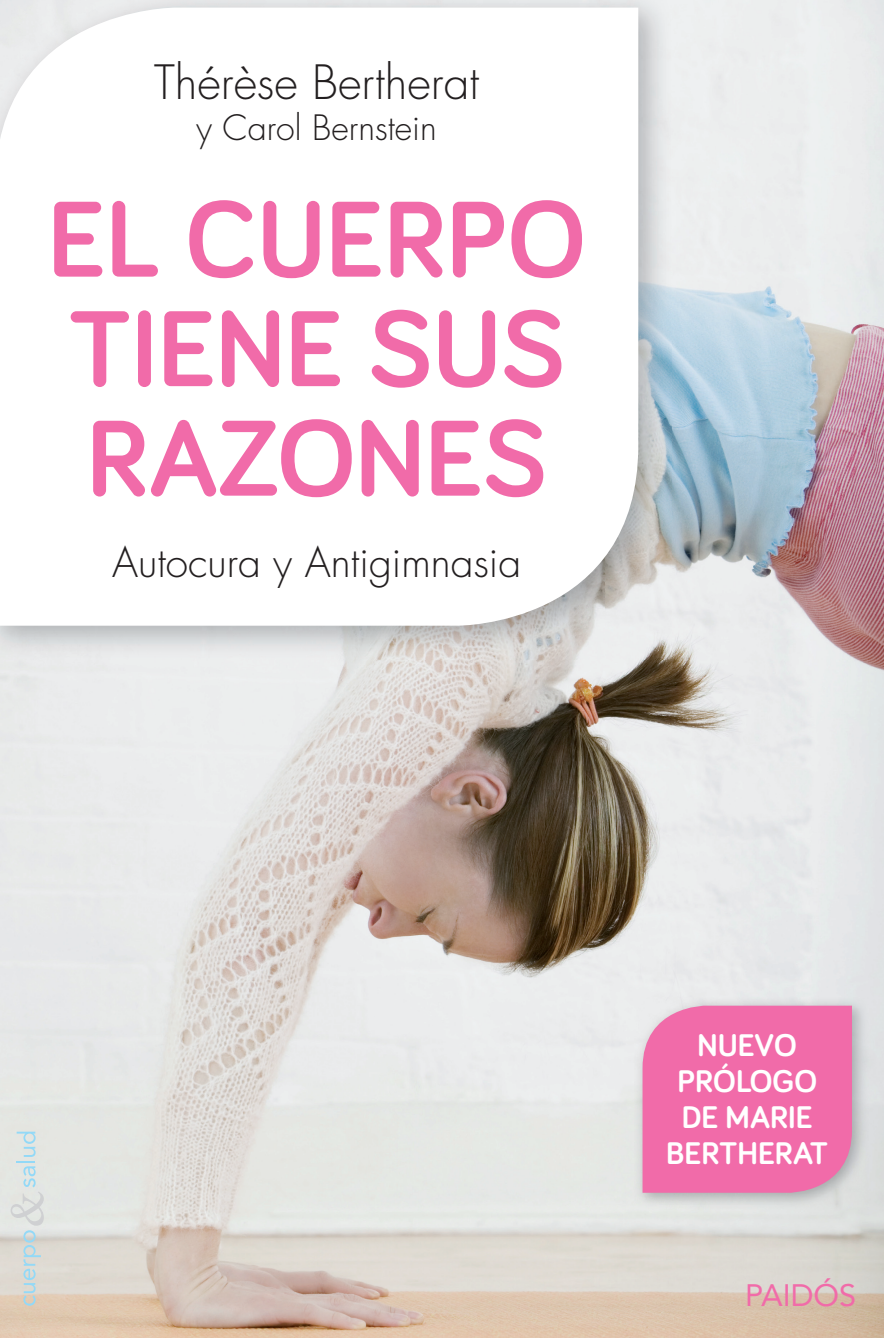
<style>
.page{position:relative;width:884px;height:1338px;background:#fff}
.page>*{position:absolute;margin:0;border:0;box-sizing:border-box;transform-origin:0 0}
.t1{font:700 111.2px/109.4px "Bariol";color:#f16ba9}
.t2{font:300 46px "Futura";color:#231f20}
.t3{font:300 40.6px "Futura";color:#231f20}
.t4{font:300 34px "Futura";color:#231f20}
.t5{font:700 32.4px/36px "Bariol";color:#fff;text-align:center}
.t6{font:30.8px "Avenir";color:#f16ba9}
</style>
<div class="page">
<img style="left:0;top:0;width:884px;height:1338px">
<svg style="left:11px;top:1131px;width:33px;height:174px;background:#d7dddb"></svg>
<img style="left:0;top:0;width:671px;height:659px">
<svg style="left:0;top:8px;width:638px;height:618px"></svg>
<img style="left:634px;top:997px;width:234px;height:212px">
<div style="left:642px;top:1005px;width:210px;height:187px;background:#f16ba9"></div>
<h2 class="t2" style="left:154px;top:55px;width:326px">Thérèse Bertherat</h2>
<p class="t4" style="left:196px;top:107px;width:242px">y Carol Bernstein</p>
<h1 class="t1" style="left:47px;top:180px;width:540px">EL CUERPO<br>TIENE SUS<br>RAZONES</h1>
<p class="t3" style="left:112px;top:538px;width:410px">Autocura y Antigimnasia</p>
<p class="t5" style="left:666px;top:1026px;width:163px">NUEVO<br>PRÓLOGO<br>DE MARIE<br>BERTHERAT</p>
<p class="t6" style="left:745px;top:1277px;width:113px">PAIDÓS</p>
</div>
